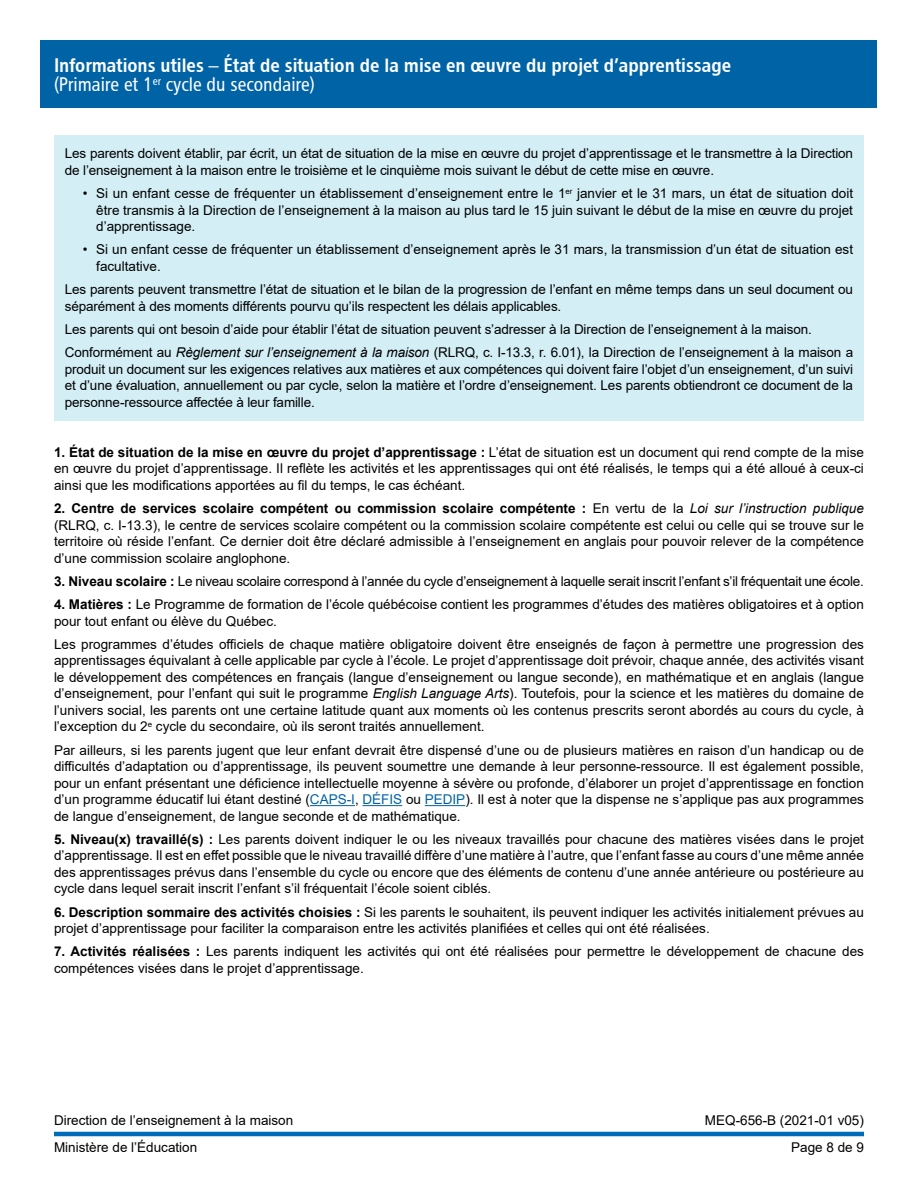
<style>
.page{position:relative;width:918px;height:1188px;background:#fff}
.page>*{position:absolute;margin:0;border:0;box-sizing:border-box;transform-origin:0 0}
.t1{font:19.5px/19.5px "Chaloult Cond Demi Gras Normal";color:#fff}
.t2{font:13.5px/16.5px "Arial";color:#000;text-align:justify}
.t3{font:13.5px "Arial";letter-spacing:-.02em;color:#000}
.s1{font-family:"Chaloult Cond Normal"}
.s2{font-style:italic}
.s3{font-weight:700}
.s4{color:#0063a6}
.s5{font-style:inherit}
</style>
<div class="page">
<hr style="left:54px;top:1132px;width:810px;height:4px;background:#006bb7">
<div style="left:40px;top:40px;width:838px;height:68px;background:#0063a6"></div>
<hr style="left:310px;top:805px;width:45px;height:1px;background:#0063a6">
<hr style="left:363px;top:805px;width:39px;height:1px;background:#0063a6">
<hr style="left:425px;top:805px;width:40px;height:1px;background:#0063a6">
<div style="left:54px;top:135px;width:810px;height:285px;background:#d3eef5"></div>
<h2 class="t1" style="left:54px;top:55px;width:679px">Informations utiles – État de situation de la mise en œuvre du projet d’apprentissage <span class="s1">(Primaire et 1</span><sup>er</sup> <span class="s1">cycle du secondaire)</span></h2>
<p class="t2" style="left:65px;top:145px;width:790px">Les parents doivent établir, par écrit, un état de situation de la mise en œuvre du projet d’apprentissage et le transmettre à la Direction de l’enseignement à la maison entre le troisième et le cinquième mois suivant le début de cette mise en œuvre.</p>
<p class="t2" style="left:96px;top:185px;width:758px;text-indent:-14px">• Si un enfant cesse de fréquenter un établissement d’enseignement entre le 1<sup>er</sup> janvier et le 31 mars, un état de situation doit être transmis à la Direction de l’enseignement à la maison au plus tard le 15 juin suivant le début de la mise en œuvre du projet d’apprentissage.</p>
<p class="t2" style="left:96px;top:241px;width:758px;text-indent:-14px">• Si un enfant cesse de fréquenter un établissement d’enseignement après le 31 mars, la transmission d’un état de situation est facultative.</p>
<p class="t2" style="left:65px;top:281px;width:790px">Les parents peuvent transmettre l’état de situation et le bilan de la progression de l’enfant en même temps dans un seul document ou séparément à des moments différents pourvu qu’ils respectent les délais applicables.</p>
<p class="t2" style="left:65px;top:321px;width:749px">Les parents qui ont besoin d’aide pour établir l’état de situation peuvent s’adresser à la Direction de l’enseignement à la maison.</p>
<p class="t2" style="left:65px;top:344px;width:790px">Conformément au <span class="s2">Règlement sur l’enseignement à la maison</span> (RLRQ, c. I-13.3, r. 6.01), la Direction de l’enseignement à la maison a produit un document sur les exigences relatives aux matières et aux compétences qui doivent faire l’objet d’un enseignement, d’un suivi et d’une évaluation, annuellement ou par cycle, selon la matière et l’ordre d’enseignement. Les parents obtiendront ce document de la personne-ressource affectée à leur famille.</p>
<p class="t2" style="left:54px;top:444px;width:812px"><span class="s3">1. État de situation de la mise en œuvre du projet d’apprentissage :</span> L’état de situation est un document qui rend compte de la mise en œuvre du projet d’apprentissage. Il reflète les activités et les apprentissages qui ont été réalisés, le temps qui a été alloué à ceux-ci ainsi que les modifications apportées au fil du temps, le cas échéant.</p>
<p class="t2" style="left:54px;top:500px;width:811px"><span class="s3">2. Centre de services scolaire compétent ou commission scolaire compétente :</span> En vertu de la <span class="s2">Loi sur l’instruction publique </span>(RLRQ, c. I-13.3), le centre de services scolaire compétent ou la commission scolaire compétente est celui ou celle qui se trouve sur le territoire où réside l’enfant. Ce dernier doit être déclaré admissible à l’enseignement en anglais pour pouvoir relever de la compétence d’une commission scolaire anglophone.</p>
<p class="t3" style="left:54px;top:572px;width:811px"><span class="s3">3. Niveau scolaire :</span> Le niveau scolaire correspond à l’année du cycle d’enseignement à laquelle serait inscrit l’enfant s’il fréquentait une école.</p>
<p class="t2" style="left:54px;top:596px;width:811px"><span class="s3">4. Matières :</span> Le Programme de formation de l’école québécoise contient les programmes d’études des matières obligatoires et à option pour tout enfant ou élève du Québec.</p>
<p class="t2" style="left:54px;top:636px;width:812px">Les programmes d’études officiels de chaque matière obligatoire doivent être enseignés de façon à permettre une progression des apprentissages équivalant à celle applicable par cycle à l’école. Le projet d’apprentissage doit prévoir, chaque année, des activités visant le développement des compétences en français (langue d’enseignement ou langue seconde), en mathématique et en anglais (langue d’enseignement, pour l’enfant qui suit le programme <span class="s2">English Language Arts</span>). Toutefois, pour la science et les matières du domaine de l’univers social, les parents ont une certaine latitude quant aux moments où les contenus prescrits seront abordés au cours du cycle, à l’exception du 2<sup>e</sup> cycle du secondaire, où ils seront traités annuellement.</p>
<p class="t2" style="left:54px;top:742px;width:812px">Par ailleurs, si les parents jugent que leur enfant devrait être dispensé d’une ou de plusieurs matières en raison d’un handicap ou de difficultés d’adaptation ou d’apprentissage, ils peuvent soumettre une demande à leur personne-ressource. Il est également possible, pour un enfant présentant une déficience intellectuelle moyenne à sévère ou profonde, d’élaborer un projet d’apprentissage en fonction d’un programme éducatif lui étant destiné (<span class="s4">CAPS-I</span>, <span class="s4">DÉFIS</span> ou <span class="s4">PEDIP</span>). Il est à noter que la dispense ne s’applique pas aux programmes de langue d’enseignement, de langue seconde et de mathématique.</p>
<p class="t2" style="left:54px;top:831px;width:811px"><span class="s3">5. Niveau(x) travaillé(s) :</span> Les parents doivent indiquer le ou les niveaux travaillés pour chacune des matières visées dans le projet d’apprentissage. Il est en effet possible que le niveau travaillé diffère d’une matière à l’autre, que l’enfant fasse au cours d’une même année des apprentissages prévus dans l’ensemble du cycle ou encore que des éléments de contenu d’une année antérieure ou postérieure au cycle dans lequel serait inscrit l’enfant s’il fréquentait l’école soient ciblés.</p>
<p class="t2" style="left:54px;top:904px;width:812px"><span class="s3">6. Description sommaire des activités choisies :</span> Si les parents le souhaitent, ils peuvent indiquer les activités initialement prévues au projet d’apprentissage pour faciliter la comparaison entre les activités planifiées et celles qui ont été réalisées.</p>
<p class="t2" style="left:54px;top:943px;width:811px"><span class="s3">7. Activités réalisées :</span> Les parents indiquent les activités qui ont été réalisées pour permettre le développement de chacune des compétences visées dans le projet d’apprentissage.</p>
<p class="t2" style="left:54px;top:1112px;width:241px">Direction de l’enseignement à la maison</p>
<p class="t2" style="left:705px;top:1112px;width:161px">MEQ-656-B (202<span class="s5">1-01</span> v0<span class="s5">5</span>)</p>
<p class="t2" style="left:54px;top:1139px;width:145px">Ministère de l’Éducation</p>
<p class="t2" style="left:791px;top:1139px;width:74px">Page 8 de 9</p>
</div>
